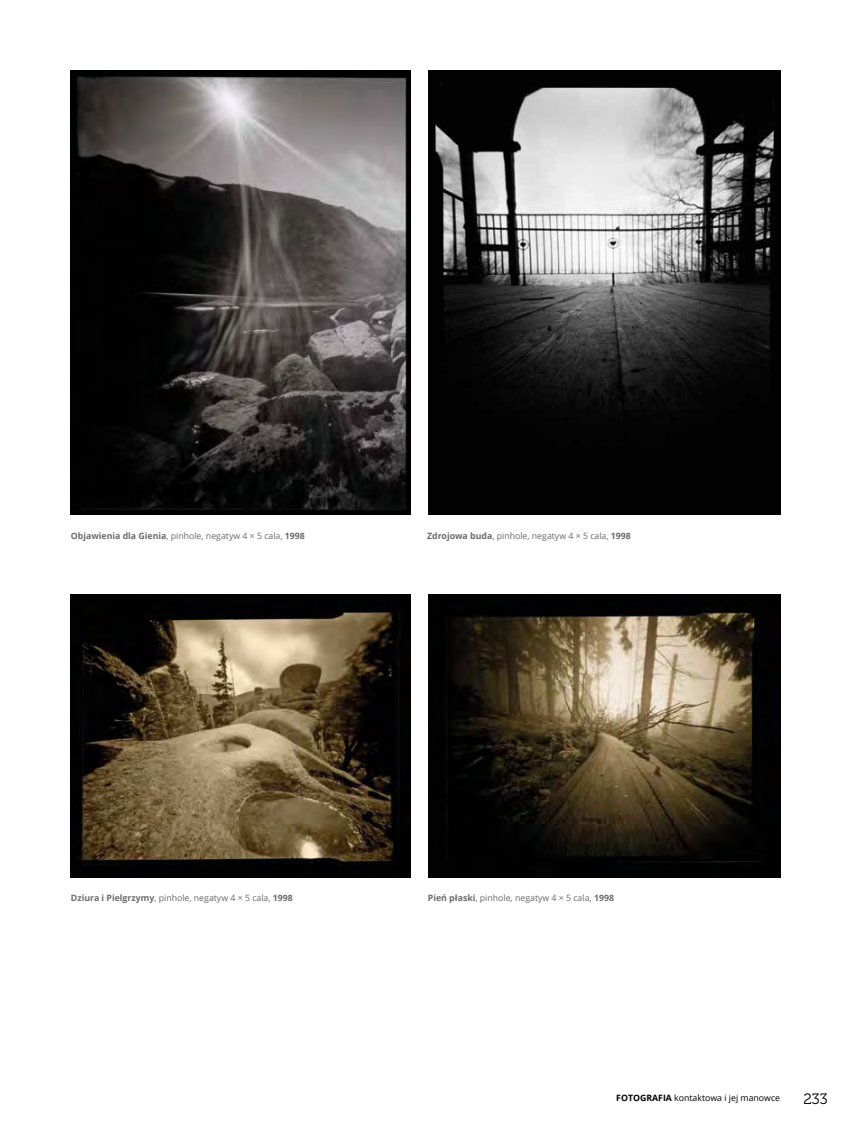
<style>
.page{position:relative;width:851px;height:1134px;background:#fff}
.page>*{position:absolute;margin:0;border:0;box-sizing:border-box;transform-origin:0 0}
.t1{font:15px "Museo 300";color:#000}
.t2{font:8.75px "Open Sans";color:#6b6b6a}
.t3{font:8.75px "Open Sans";color:#000}
.s1{font-weight:700}
</style>
<div class="page">
<img style="left:71px;top:595px;width:339px;height:282px">
<img style="left:71px;top:71px;width:339px;height:444px">
<img style="left:429px;top:71px;width:351px;height:444px">
<img style="left:429px;top:595px;width:351px;height:282px">
<p class="t2" style="left:71px;top:530px;width:235px"><span class="s1">Objawienia dla Gienia</span>, pinhole, negatyw 4 × 5 cala, <span class="s1">1998</span></p>
<p class="t2" style="left:427px;top:530px;width:205px"><span class="s1">Zdrojowa buda</span>, pinhole, negatyw 4 × 5 cala, <span class="s1">1998</span></p>
<p class="t2" style="left:71px;top:892px;width:223px"><span class="s1">Dziura i Pielgrzymy</span>, pinhole, negatyw 4 × 5 cala, <span class="s1">1998</span></p>
<p class="t2" style="left:428px;top:892px;width:187px"><span class="s1">Pień płaski</span>, pinhole, negatyw 4 × 5 cala, <span class="s1">1998</span></p>
<p class="t3" style="left:616px;top:1092px;width:165px"><span class="s1">FOTOGRAFIA</span> kontaktowa i jej manowce</p>
<h1 class="t1" style="left:803px;top:1090px;width:26px">233</h1>
</div>
